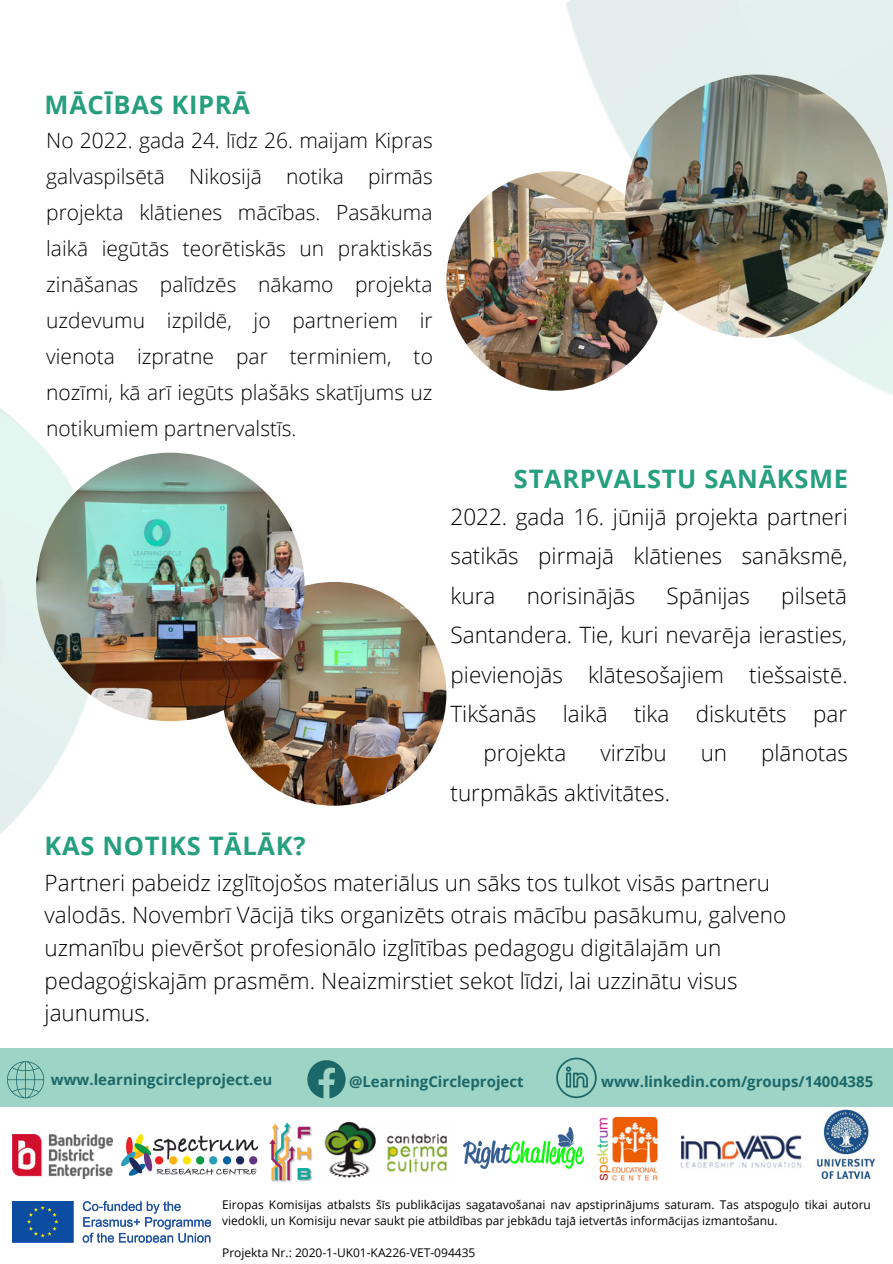
<style>
.page{position:relative;width:893px;height:1264px;background:#fff}
.page>*{position:absolute;margin:0;border:0;box-sizing:border-box;transform-origin:0 0}
.t1{font:700 25.5px "Open Sans";letter-spacing:.025em;color:#259f7e}
.t2{font:300 22.5px/32.5px "Open Sans";color:#000}
.t3{font:300 21px/36px "Open Sans";color:#000;text-align:justify}
.t4{font:700 15px "Open Sans";color:#1c6869}
.t5{font:12px/16px "Open Sans";color:#000}
</style>
<div class="page">
<img style="left:446px;top:171px;width:219px;height:220px;border-radius:50%">
<img style="left:799px;top:1106px;width:93px;height:74px">
<img style="left:13px;top:1134px;width:100px;height:44px">
<img style="left:122px;top:1133px;width:137px;height:43px">
<img style="left:269px;top:1122px;width:43px;height:60px">
<img style="left:324px;top:1122px;width:123px;height:56px">
<img style="left:463px;top:1127px;width:120px;height:41px">
<img style="left:597px;top:1117px;width:61px;height:64px">
<img style="left:680px;top:1130px;width:127px;height:43px">
<img style="left:13px;top:1201px;width:198px;height:41px">
<div style="left:0;top:1047px;width:892px;height:59px;background:#9dd4c5"></div>
<svg style="left:7px;top:1061px;width:37px;height:37px"></svg>
<svg style="left:307px;top:1060px;width:38px;height:38px"></svg>
<svg style="left:556px;top:1057px;width:40px;height:41px"></svg>
<img style="left:222px;top:582px;width:224px;height:223px;border-radius:50%">
<img style="left:36px;top:452px;width:268px;height:269px;border-radius:50%">
<img style="left:517px;top:0;width:375px;height:395px">
<img style="left:0;top:408px;width:220px;height:426px">
<p class="t1" style="left:45px;top:86px;width:207px">MĀCĪBAS KIPRĀ</p>
<p class="t3" style="left:46px;top:122px;width:388px">No 2022. gada 24. līdz 26. maijam Kipras galvaspilsētā Nikosijā notika pirmās projekta klātienes mācības. Pasākuma laikā iegūtās teorētiskās un praktiskās zināšanas palīdzēs nākamo projekta uzdevumu izpildē, jo partneriem ir vienota izpratne par terminiem, to nozīmi, kā arī iegūts plašāks skatījums uz notikumiem partnervalstīs.</p>
<p class="t1" style="left:514px;top:460px;width:335px">STARPVALSTU SANĀKSME</p>
<p class="t2" style="left:450px;top:496px;width:398px;line-height:39.3px;text-align:justify">2022. gada 16. jūnijā projekta partneri satikās pirmajā klātienes sanāksmē, kura</p>
<p class="t2" style="left:526px;top:579px;width:110px">norisinājās</p>
<p class="t2" style="left:666px;top:579px;width:85px">Spānijas</p>
<p class="t2" style="left:781px;top:579px;width:67px">pilsetā</p>
<p class="t2" style="left:450px;top:618px;width:398px">Santandera. Tie, kuri nevarēja ierasties,</p>
<p class="t2" style="left:450px;top:657px;width:398px">pievienojās klātesošajiem tiešsaistē.</p>
<p class="t2" style="left:450px;top:697px;width:398px">Tikšanās laikā tika diskutēts par</p>
<p class="t2" style="left:483px;top:736px;width:84px">projekta</p>
<p class="t2" style="left:600px;top:736px;width:68px">virzību</p>
<p class="t2" style="left:700px;top:736px;width:28px">un</p>
<p class="t2" style="left:761px;top:736px;width:88px">plānotas</p>
<p class="t2" style="left:450px;top:775px;width:221px">turpmākās aktivitātes.</p>
<p class="t1" style="left:45px;top:827px;width:262px">KAS NOTIKS TĀLĀK?</p>
<p class="t2" style="left:45px;top:865px;width:743px">Partneri pabeidz izglītojošos materiālus un sāks tos tulkot visās partneru valodās. Novembrī Vācijā tiks organizēts otrais mācību pasākumu, galveno uzmanību pievēršot profesionālo izglītības pedagogu digitālajām un pedagoģiskajām prasmēm. Neaizmirstiet sekot līdzi, lai uzzinātu visus jaunumus.</p>
<p class="t4" style="left:51px;top:1069px;width:223px">www.learningcircleproject.eu</p>
<p class="t4" style="left:349px;top:1070px;width:176px">@LearningCircleproject</p>
<p class="t4" style="left:601px;top:1070px;width:273px">www.linkedin.com/groups/14004385</p>
<p class="t5" style="left:222px;top:1196px;width:650px">Eiropas Komisijas atbalsts šīs publikācijas sagatavošanai nav apstiprinājums saturam. Tas atspoguļo tikai autoru viedokli, un Komisiju nevar saukt pie atbildības par jebkādu tajā ietvertās informācijas izmantošanu.</p>
<p class="t5" style="left:222px;top:1244px;width:255px">Projekta Nr.: 2020-1-UK01-KA226-VET-094435</p>
</div>
